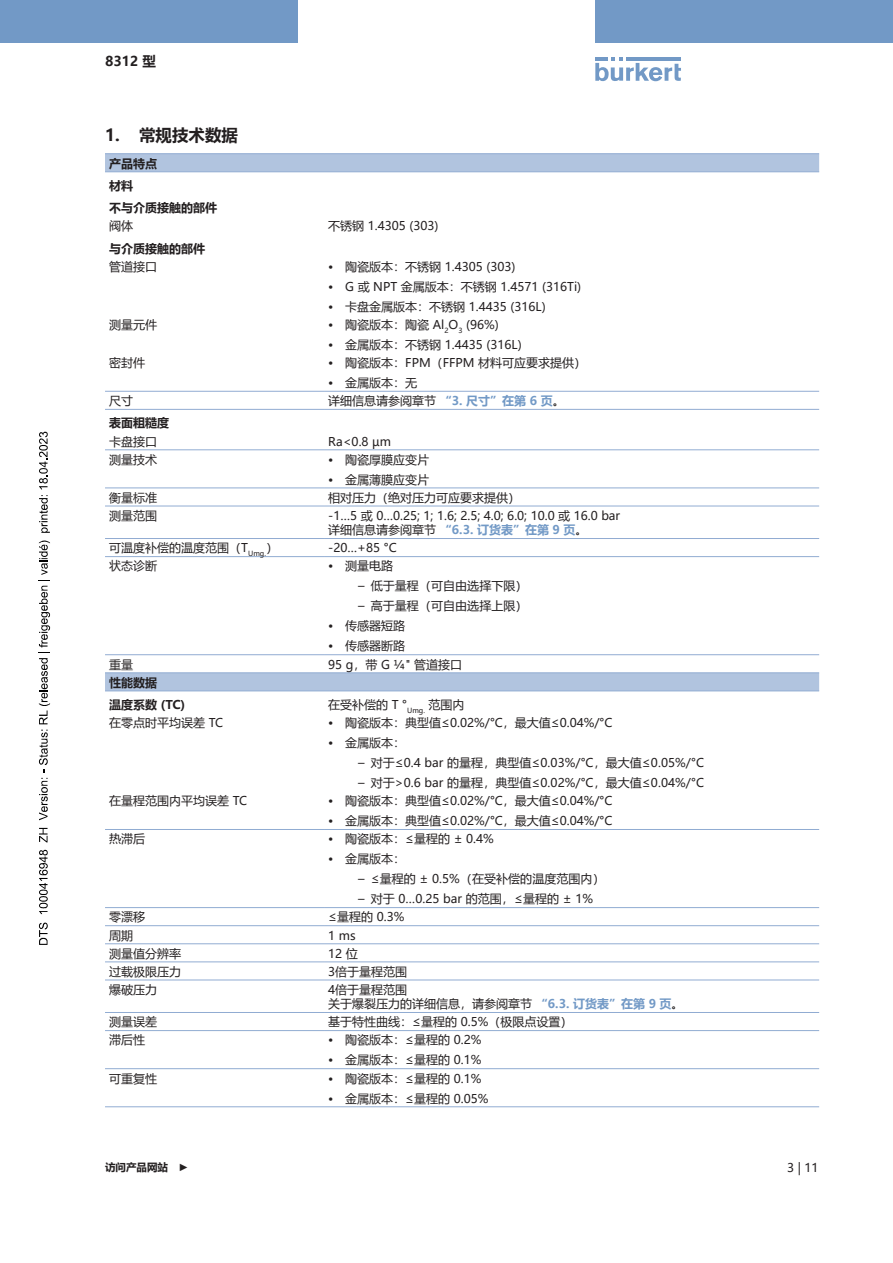
<style>
.page{position:relative;width:893px;height:1263px;background:#fff}
.page>*{position:absolute;margin:0;border:0;box-sizing:border-box;transform-origin:0 0}
.t1{font:700 16.5px "Microsoft Ya Hei";color:#231f20}
.t2{font:700 13.5px "Microsoft Ya Hei";color:#231f20}
.Bodytext___8pt{font:12px "Microsoft Ya Hei";color:#231f20}
.Bodytext___8pt___bol{font:700 12px "Microsoft Ya Hei";color:#231f20}
.Bodytext___8pt-2{font:700 12px "Microsoft Ya Hei";color:#7299c6}
.t3{font:700 10.5px "Microsoft Ya Hei";color:#231f20}
.s1{font-weight:700;color:#7299c6}
.s2{font-weight:400;color:#231f20}
.s3{font-family:"Arial"}
</style>
<div class="page">
<svg style="left:595px;top:57px;width:86px;height:24px"></svg>
<hr style="left:626px;top:57px;width:55px;height:4px;background:#7299c6">
<div style="left:0;top:0;width:298px;height:42px;background:#7299c6"></div>
<div style="left:595px;top:0;width:298px;height:42px;background:#7299c6"></div>
<svg style="left:105px;top:154px;width:714px;height:537px"></svg>
<hr style="left:105px;top:153px;width:219px;height:1px;background:#91acd2">
<hr style="left:324px;top:153px;width:495px;height:1px;background:#91acd2">
<hr style="left:105px;top:538px;width:219px;height:1px;background:#91acd2">
<hr style="left:324px;top:538px;width:495px;height:1px;background:#91acd2">
<hr style="left:105px;top:1068px;width:219px;height:1px;background:#91acd2">
<hr style="left:324px;top:1068px;width:495px;height:1px;background:#91acd2">
<hr style="left:105px;top:1106px;width:219px;height:1px;background:#91acd2">
<hr style="left:324px;top:1106px;width:495px;height:1px;background:#91acd2">
<hr style="left:105px;top:556px;width:219px;height:1px;background:#91acd2">
<hr style="left:324px;top:556px;width:495px;height:1px;background:#91acd2">
<hr style="left:105px;top:654px;width:219px;height:1px;background:#91acd2">
<hr style="left:324px;top:654px;width:495px;height:1px;background:#91acd2">
<hr style="left:105px;top:672px;width:219px;height:1px;background:#91acd2">
<hr style="left:324px;top:672px;width:495px;height:1px;background:#91acd2">
<hr style="left:105px;top:409px;width:219px;height:1px;background:#91acd2">
<hr style="left:324px;top:409px;width:495px;height:1px;background:#91acd2">
<hr style="left:105px;top:1030px;width:219px;height:1px;background:#91acd2">
<hr style="left:324px;top:1030px;width:495px;height:1px;background:#91acd2">
<hr style="left:105px;top:925px;width:219px;height:1px;background:#91acd2">
<hr style="left:324px;top:925px;width:495px;height:1px;background:#91acd2">
<hr style="left:105px;top:391px;width:219px;height:1px;background:#91acd2">
<hr style="left:324px;top:391px;width:495px;height:1px;background:#91acd2">
<hr style="left:105px;top:943px;width:219px;height:1px;background:#91acd2">
<hr style="left:324px;top:943px;width:495px;height:1px;background:#91acd2">
<hr style="left:105px;top:962px;width:219px;height:1px;background:#91acd2">
<hr style="left:324px;top:962px;width:495px;height:1px;background:#91acd2">
<hr style="left:105px;top:980px;width:219px;height:1px;background:#91acd2">
<hr style="left:324px;top:980px;width:495px;height:1px;background:#91acd2">
<hr style="left:105px;top:1012px;width:219px;height:1px;background:#91acd2">
<hr style="left:324px;top:1012px;width:495px;height:1px;background:#91acd2">
<hr style="left:105px;top:691px;width:219px;height:1px;background:#91acd2">
<hr style="left:324px;top:691px;width:495px;height:1px;background:#91acd2">
<hr style="left:105px;top:829px;width:219px;height:1px;background:#91acd2">
<hr style="left:324px;top:829px;width:495px;height:1px;background:#91acd2">
<hr style="left:105px;top:907px;width:219px;height:1px;background:#91acd2">
<hr style="left:324px;top:907px;width:495px;height:1px;background:#91acd2">
<hr style="left:105px;top:172px;width:219px;height:1px;background:#91acd2">
<hr style="left:324px;top:172px;width:495px;height:1px;background:#91acd2">
<hr style="left:105px;top:506px;width:219px;height:1px;background:#91acd2">
<hr style="left:324px;top:506px;width:495px;height:1px;background:#91acd2">
<hr style="left:105px;top:450px;width:219px;height:1px;background:#91acd2">
<hr style="left:324px;top:450px;width:495px;height:1px;background:#91acd2">
<hr style="left:105px;top:488px;width:219px;height:1px;background:#91acd2">
<hr style="left:324px;top:488px;width:495px;height:1px;background:#91acd2">
<svg style="left:39px;top:922px;width:9px;height:23px"></svg>
<svg style="left:39px;top:850px;width:9px;height:64px"></svg>
<svg style="left:39px;top:828px;width:9px;height:14px"></svg>
<svg style="left:39px;top:540px;width:11px;height:280px"></svg>
<svg style="left:39px;top:495px;width:11px;height:38px"></svg>
<svg style="left:39px;top:432px;width:9px;height:57px"></svg>
<p class="t2" style="left:105px;top:52px;width:52px">8312 型</p>
<p class="t1" style="left:105px;top:123px;width:135px">1. 常规技术数据</p>
<p class="Bodytext___8pt___bol" style="left:109px;top:155px;width:49px">产品特点</p>
<p class="Bodytext___8pt___bol" style="left:109px;top:177px;width:25px">材料</p>
<p class="Bodytext___8pt___bol" style="left:109px;top:200px;width:109px">不与介质接触的部件</p>
<p class="Bodytext___8pt" style="left:109px;top:218px;width:25px">阀体</p>
<p class="Bodytext___8pt" style="left:328px;top:218px;width:112px">不锈钢 1.4305 (303)</p>
<p class="Bodytext___8pt___bol" style="left:109px;top:240px;width:97px">与介质接触的部件</p>
<p class="Bodytext___8pt" style="left:109px;top:258px;width:49px">管道接口</p>
<p class="Bodytext___8pt" style="left:328px;top:258px;width:189px">• 陶瓷版本：不锈钢 1.4305 (303)</p>
<p class="Bodytext___8pt" style="left:328px;top:278px;width:254px">• G 或 NPT 金属版本：不锈钢 1.4571 (316Ti)</p>
<p class="Bodytext___8pt" style="left:328px;top:298px;width:219px">• 卡盘金属版本：不锈钢 1.4435 (316L)</p>
<p class="Bodytext___8pt" style="left:109px;top:316px;width:49px">测量元件</p>
<p class="Bodytext___8pt" style="left:328px;top:316px;width:172px">• 陶瓷版本：陶瓷 Al<sub>2</sub>O<sub>3</sub> (96%)</p>
<p class="Bodytext___8pt" style="left:328px;top:336px;width:195px">• 金属版本：不锈钢 1.4435 (316L)</p>
<p class="Bodytext___8pt" style="left:109px;top:355px;width:37px">密封件</p>
<p class="Bodytext___8pt" style="left:328px;top:355px;width:259px">• 陶瓷版本：FPM（FFPM 材料可应要求提供）</p>
<p class="Bodytext___8pt" style="left:328px;top:375px;width:91px">• 金属版本：无</p>
<p class="Bodytext___8pt" style="left:109px;top:393px;width:25px">尺寸</p>
<p class="Bodytext___8pt" style="left:328px;top:393px;width:238px">详细信息请参阅章节 <span class="s1">“3. 尺寸”在第 6 页</span>。</p>
<p class="Bodytext___8pt___bol" style="left:109px;top:415px;width:61px">表面粗糙度</p>
<p class="Bodytext___8pt" style="left:109px;top:433px;width:49px">卡盘接口</p>
<p class="Bodytext___8pt" style="left:328px;top:433px;width:64px">Ra&lt;0.8 µm</p>
<p class="Bodytext___8pt" style="left:109px;top:451px;width:49px">测量技术</p>
<p class="Bodytext___8pt" style="left:328px;top:451px;width:103px">• 陶瓷厚膜应变片</p>
<p class="Bodytext___8pt" style="left:328px;top:471px;width:103px">• 金属薄膜应变片</p>
<p class="Bodytext___8pt" style="left:109px;top:489px;width:49px">衡量标准</p>
<p class="Bodytext___8pt" style="left:328px;top:489px;width:193px">相对压力（绝对压力可应要求提供）</p>
<p class="Bodytext___8pt" style="left:109px;top:507px;width:49px">测量范围</p>
<p class="Bodytext___8pt" style="left:328px;top:507px;width:293px">-1…5 或 0…0.25; 1; 1.6; 2.5; 4.0; 6.0; 10.0 或 16.0 bar</p>
<p class="Bodytext___8pt-2" style="left:328px;top:521px;width:261px"><span class="s2">详细信息请参阅章节</span> “6.3. 订货表”在第 9 页<span class="s2">。</span></p>
<p class="Bodytext___8pt" style="left:109px;top:540px;width:170px">可温度补偿的温度范围（T<sub>Umg.</sub>）</p>
<p class="Bodytext___8pt" style="left:328px;top:540px;width:70px">-20…+85 °C</p>
<p class="Bodytext___8pt" style="left:109px;top:558px;width:49px">状态诊断</p>
<p class="Bodytext___8pt" style="left:328px;top:558px;width:67px">• 测量电路</p>
<p class="Bodytext___8pt" style="left:358px;top:578px;width:171px">– 低于量程（可自由选择下限）</p>
<p class="Bodytext___8pt" style="left:358px;top:598px;width:171px">– 高于量程（可自由选择上限）</p>
<p class="Bodytext___8pt" style="left:328px;top:618px;width:79px">• 传感器短路</p>
<p class="Bodytext___8pt" style="left:328px;top:638px;width:79px">• 传感器断路</p>
<p class="Bodytext___8pt" style="left:109px;top:656px;width:25px">重量</p>
<p class="Bodytext___8pt" style="left:328px;top:656px;width:135px">95 g，带 G ¼" 管道接口</p>
<p class="Bodytext___8pt___bol" style="left:109px;top:674px;width:49px">性能数据</p>
<p class="Bodytext___8pt___bol" style="left:109px;top:696px;width:78px">温度系数 (TC)</p>
<p class="Bodytext___8pt" style="left:328px;top:697px;width:138px">在受补偿的 T °<sub>Umg.</sub> 范围内</p>
<p class="Bodytext___8pt" style="left:109px;top:715px;width:115px">在零点时平均误差 TC</p>
<p class="Bodytext___8pt" style="left:328px;top:715px;width:286px">• 陶瓷版本：典型值≤0.02%/°C，最大值≤0.04%/°C</p>
<p class="Bodytext___8pt" style="left:328px;top:735px;width:79px">• 金属版本：</p>
<p class="Bodytext___8pt" style="left:358px;top:755px;width:348px">– 对于≤0.4 bar 的量程，典型值≤0.03%/°C，最大值≤0.05%/°C</p>
<p class="Bodytext___8pt" style="left:358px;top:775px;width:348px">– 对于&gt;0.6 bar 的量程，典型值≤0.02%/°C，最大值≤0.04%/°C</p>
<p class="Bodytext___8pt" style="left:109px;top:793px;width:139px">在量程范围内平均误差 TC</p>
<p class="Bodytext___8pt" style="left:328px;top:793px;width:286px">• 陶瓷版本：典型值≤0.02%/°C，最大值≤0.04%/°C</p>
<p class="Bodytext___8pt" style="left:328px;top:813px;width:286px">• 金属版本：典型值≤0.02%/°C，最大值≤0.04%/°C</p>
<p class="Bodytext___8pt" style="left:109px;top:831px;width:37px">热滞后</p>
<p class="Bodytext___8pt" style="left:328px;top:831px;width:167px">• 陶瓷版本：≤量程的 ± 0.4%</p>
<p class="Bodytext___8pt" style="left:328px;top:851px;width:79px">• 金属版本：</p>
<p class="Bodytext___8pt" style="left:358px;top:871px;width:248px">– ≤量程的 ± 0.5%（在受补偿的温度范围内）</p>
<p class="Bodytext___8pt" style="left:358px;top:891px;width:237px">– 对于 0…0.25 bar 的范围，≤量程的 ± 1%</p>
<p class="Bodytext___8pt" style="left:109px;top:909px;width:37px">零漂移</p>
<p class="Bodytext___8pt" style="left:328px;top:909px;width:78px">≤量程的 0.3%</p>
<p class="Bodytext___8pt" style="left:109px;top:927px;width:25px">周期</p>
<p class="Bodytext___8pt" style="left:328px;top:927px;width:29px">1 ms</p>
<p class="Bodytext___8pt" style="left:109px;top:945px;width:73px">测量值分辨率</p>
<p class="Bodytext___8pt" style="left:328px;top:945px;width:31px">12 位</p>
<p class="Bodytext___8pt" style="left:109px;top:963px;width:73px">过载极限压力</p>
<p class="Bodytext___8pt" style="left:328px;top:963px;width:81px">3倍于量程范围</p>
<p class="Bodytext___8pt" style="left:109px;top:981px;width:49px">爆破压力</p>
<p class="Bodytext___8pt" style="left:328px;top:981px;width:81px">4倍于量程范围</p>
<p class="Bodytext___8pt" style="left:328px;top:996px;width:357px">关于爆裂压力的详细信息，请参阅章节 <span class="s1">“6.3. 订货表”在第 9 页</span>。</p>
<p class="Bodytext___8pt" style="left:109px;top:1014px;width:49px">测量误差</p>
<p class="Bodytext___8pt" style="left:328px;top:1014px;width:246px">基于特性曲线：≤量程的 0.5%（极限点设置）</p>
<p class="Bodytext___8pt" style="left:109px;top:1032px;width:37px">滞后性</p>
<p class="Bodytext___8pt" style="left:328px;top:1032px;width:155px">• 陶瓷版本：≤量程的 0.2%</p>
<p class="Bodytext___8pt" style="left:328px;top:1052px;width:155px">• 金属版本：≤量程的 0.1%</p>
<p class="Bodytext___8pt" style="left:109px;top:1070px;width:49px">可重复性</p>
<p class="Bodytext___8pt" style="left:328px;top:1070px;width:155px">• 陶瓷版本：≤量程的 0.1%</p>
<p class="Bodytext___8pt" style="left:328px;top:1090px;width:162px">• 金属版本：≤量程的 0.05%</p>
<p class="t3" style="left:105px;top:1159px;width:85px">访问产品网站 <span class="s3">►</span></p>
<p class="Bodytext___8pt" style="left:787px;top:1159px;width:33px">3 | 11</p>
</div>
